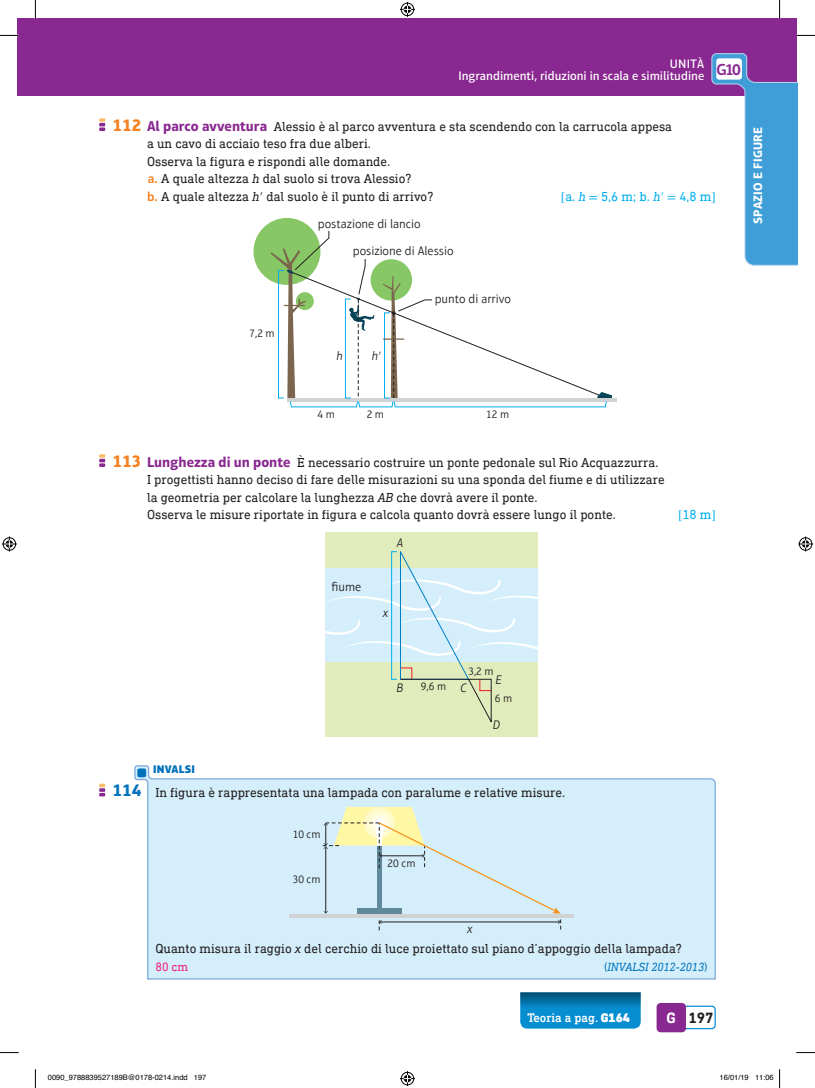
<style>
.page{position:relative;width:815px;height:1088px;background:#fff}
.page>*{position:absolute;margin:0;border:0;box-sizing:border-box;transform-origin:0 0}
.t1{font:700 17.5px "Aptifer Sans LT Pro";color:#0072bc}
.t2{font:700 15px "DIN Next Slab Pro";color:#231f20}
.t3{font:13.12px/17.5px "DIN Next Slab Pro";color:#231f20}
.t4{font:13.12px "DIN Next Slab Pro";color:#00aeef}
.t5{font:300 12.5px "Aptifer Sans LT Pro";color:#231f20}
.t6{font:500 12.5px "Aptifer Sans LT Pro";color:#fff}
.t7{font:500 12.5px "DIN Next Slab Pro";color:#fff}
.t8{font:700 12.5px "Aptifer Sans LT Pro";letter-spacing:.025em;color:#fff}
.t9{font:italic 300 12.5px "Aptifer Sans LT Pro";color:#231f20}
.t10{font:12.25px "DIN Next Slab Pro";color:#ee227d}
.t11{font:italic 11.88px "DIN Next Slab Pro";letter-spacing:-.005em;color:#0072bc}
.t12{font:300 11.25px "Aptifer Sans LT Pro";color:#231f20}
.t13{font:900 11.25px "Aptifer Sans LT Pro";letter-spacing:.025em;color:#0072bc}
.t14{font:7.5px "Helvetica";color:#000}
.s1{font-weight:600;font-size:16.25px;color:#892890}
.s2{font-family:"Aptifer Sans LT Pro";font-weight:700;font-size:17.5px;color:#f58220}
.s3{font-family:"Aptifer Sans LT Pro";font-weight:700;font-size:14.38px;color:#892890}
.s4{font-family:"Aptifer Sans LT Pro";font-weight:600;color:#f58220}
.s5{font-style:italic}
.s6{font-family:"STIX General"}
.s7{font-family:"STIX General";font-weight:400;font-style:normal}
.s8{font-style:normal}
.s9{font-weight:900}
.s10{color:#fff}
</style>
<div class="page">
<div style="left:18px;top:18px;width:17px;height:78px;background:#892890"></div>
<div style="left:35px;top:18px;width:762px;height:78px;background:#892890"></div>
<svg style="left:711px;top:53px;width:86px;height:213px"></svg>
<div style="left:716px;top:58px;width:26px;height:22px;background:#fff;border-radius:3px"></div>
<div style="left:520px;top:1007px;width:121px;height:21px;background:#068ed0"></div>
<svg style="left:520px;top:992px;width:121px;height:15px"></svg>
<div style="left:679px;top:1005px;width:37px;height:24px;border:1px solid #068ed0;border-radius:4px"></div>
<div style="left:657px;top:1003px;width:29px;height:29px;background:#892890;border-radius:4px"></div>
<div style="left:253px;top:218px;width:67px;height:67px;background:#87c765;border-radius:50%"></div>
<hr style="left:287px;top:398px;width:330px;height:4px;background:#d1d2d4">
<svg style="left:271px;top:230px;width:341px;height:177px"></svg>
<hr style="left:383px;top:338px;width:21px;height:2px;background:#7c654e">
<div style="left:325px;top:532px;width:213px;height:205px;background:#e1ecbd"></div>
<svg style="left:325px;top:551px;width:213px;height:172px"></svg>
<div style="left:391px;top:551px;width:6px;height:128px;border:1px solid #00aeef"></div>
<hr style="left:400px;top:679px;width:68px;height:1px;background:#231f20">
<svg style="left:134px;top:765px;width:582px;height:215px"></svg>
<div style="left:137px;top:768px;width:9px;height:9px;background:#0072bc;border-radius:2px"></div>
<svg style="left:99px;top:783px;width:6px;height:13px"></svg>
<svg style="left:99px;top:118px;width:6px;height:13px"></svg>
<svg style="left:99px;top:454px;width:6px;height:13px"></svg>
<svg style="left:0;top:35px;width:19px;height:1px"></svg>
<svg style="left:796px;top:35px;width:19px;height:1px"></svg>
<svg style="left:0;top:1052px;width:19px;height:1px"></svg>
<svg style="left:796px;top:1052px;width:19px;height:1px"></svg>
<svg style="left:35px;top:0;width:1px;height:19px"></svg>
<svg style="left:35px;top:1069px;width:1px;height:19px"></svg>
<svg style="left:779px;top:0;width:1px;height:19px"></svg>
<svg style="left:400px;top:2px;width:15px;height:15px"></svg>
<svg style="left:400px;top:1071px;width:15px;height:15px"></svg>
<svg style="left:2px;top:536px;width:15px;height:15px"></svg>
<svg style="left:798px;top:536px;width:15px;height:15px"></svg>
<svg style="left:779px;top:1069px;width:1px;height:19px"></svg>
<p class="t6" style="left:670px;top:57px;width:73px">UNITÀ <span class="s1">G10</span></p>
<p class="t6" style="left:458px;top:69px;width:247px">Ingrandimenti, riduzioni in scala e similitudine</p>
<p class="t3" style="left:147px;top:117px;width:527px;text-indent:-34px"><span class="s2">112</span> <span class="s3">Al parco avventura</span> Alessio è al parco avventura e sta scendendo con la carrucola appesa a un cavo di acciaio teso fra due alberi.<br>Osserva la figura e rispondi alle domande.<br><span class="s4">a.</span> A quale altezza <span class="s5">h</span> dal suolo si trova Alessio?<br><span class="s4">b.</span> A quale altezza <span class="s5">h</span><span class="s6">′</span> dal suolo è il punto di arrivo?</p>
<p class="t4" style="left:561px;top:189px;width:156px"><span class="s6">[</span>a. <span class="s5">h</span> <span class="s6">=</span> 5,6 m; b. <span class="s5">h</span><span class="s6">′ =</span> 4,8 m<span class="s6">]</span></p>
<p class="t5" style="left:318px;top:216px;width:104px">postazione di lancio</p>
<p class="t5" style="left:353px;top:244px;width:102px">posizione di Alessio</p>
<p class="t8" style="left:750px;top:224px;width:98px;rotate:-90deg">SPAZIO E FIGURE</p>
<p class="t12" style="left:249px;top:327px;width:27px">7,2 m</p>
<p class="t9" style="left:336px;top:349px;width:8px">h</p>
<p class="t9" style="left:372px;top:349px;width:12px">h<span class="s7">′</span></p>
<p class="t5" style="left:435px;top:292px;width:78px">punto di arrivo</p>
<p class="t12" style="left:317px;top:408px;width:19px">4 m</p>
<p class="t12" style="left:486px;top:408px;width:25px">12 m</p>
<p class="t12" style="left:367px;top:408px;width:19px">2 m</p>
<p class="t3" style="left:147px;top:453px;width:519px;text-indent:-35px"><span class="s2">113</span> <span class="s3">Lunghezza di un ponte</span> È necessario costruire un ponte pedonale sul Rio Acquazzurra.<br>I progettisti hanno deciso di fare delle misurazioni su una sponda del fiume e di utilizzare la geometria per calcolare la lunghezza <span class="s5">AB</span> che dovrà avere il ponte.<br>Osserva le misure riportate in figura e calcola quanto dovrà essere lungo il ponte.</p>
<p class="t5" style="left:331px;top:580px;width:31px">fiume</p>
<p class="t9" style="left:397px;top:536px;width:8px">A</p>
<p class="t9" style="left:383px;top:606px;width:7px">x</p>
<p class="t4" style="left:678px;top:507px;width:39px"><span class="s6">[</span>18 m<span class="s6">]</span></p>
<p class="t9" style="left:396px;top:681px;width:8px">B</p>
<p class="t12" style="left:421px;top:680px;width:27px">9,6 m</p>
<p class="t12" style="left:468px;top:665px;width:27px">3,2 m</p>
<p class="t9" style="left:495px;top:673px;width:8px">E</p>
<p class="t9" style="left:460px;top:681px;width:8px">C</p>
<p class="t12" style="left:495px;top:691px;width:19px">6 m</p>
<p class="t9" style="left:493px;top:717px;width:9px">D</p>
<h1 class="t1" style="left:113px;top:780px;width:31px">114</h1>
<p class="t13" style="left:153px;top:762px;width:43px">INVALSI</p>
<p class="t3" style="left:155px;top:784px;width:411px">In figura è rappresentata una lampada con paralume e relative misure.</p>
<p class="t12" style="left:293px;top:827px;width:29px">10 cm</p>
<p class="t12" style="left:293px;top:873px;width:29px">30 cm</p>
<p class="t12" style="left:388px;top:857px;width:29px">20 cm</p>
<p class="t9" style="left:467px;top:921px;width:7px">x</p>
<p class="t3" style="left:155px;top:940px;width:528px">Quanto misura il raggio <span class="s5">x</span> del cerchio di luce proiettato sul piano d’appoggio della lampada?</p>
<p class="t10" style="left:155px;top:959px;width:34px">80 cm</p>
<p class="t11" style="left:604px;top:960px;width:105px"><span class="s8">(</span>INVALSI 2012-2013<span class="s8">)</span></p>
<p class="t7" style="left:527px;top:1010px;width:104px">Teoria a pag. <span class="s9">G164</span></p>
<p class="t2" style="left:667px;top:1009px;width:48px"><span class="s10">G</span> 197</p>
<p class="t14" style="left:48px;top:1072px;width:160px">0090_9788839527189B@0178-0214.indd 197</p>
<p class="t14" style="left:719px;top:1072px;width:56px">16/01/19 11:06</p>
</div>
